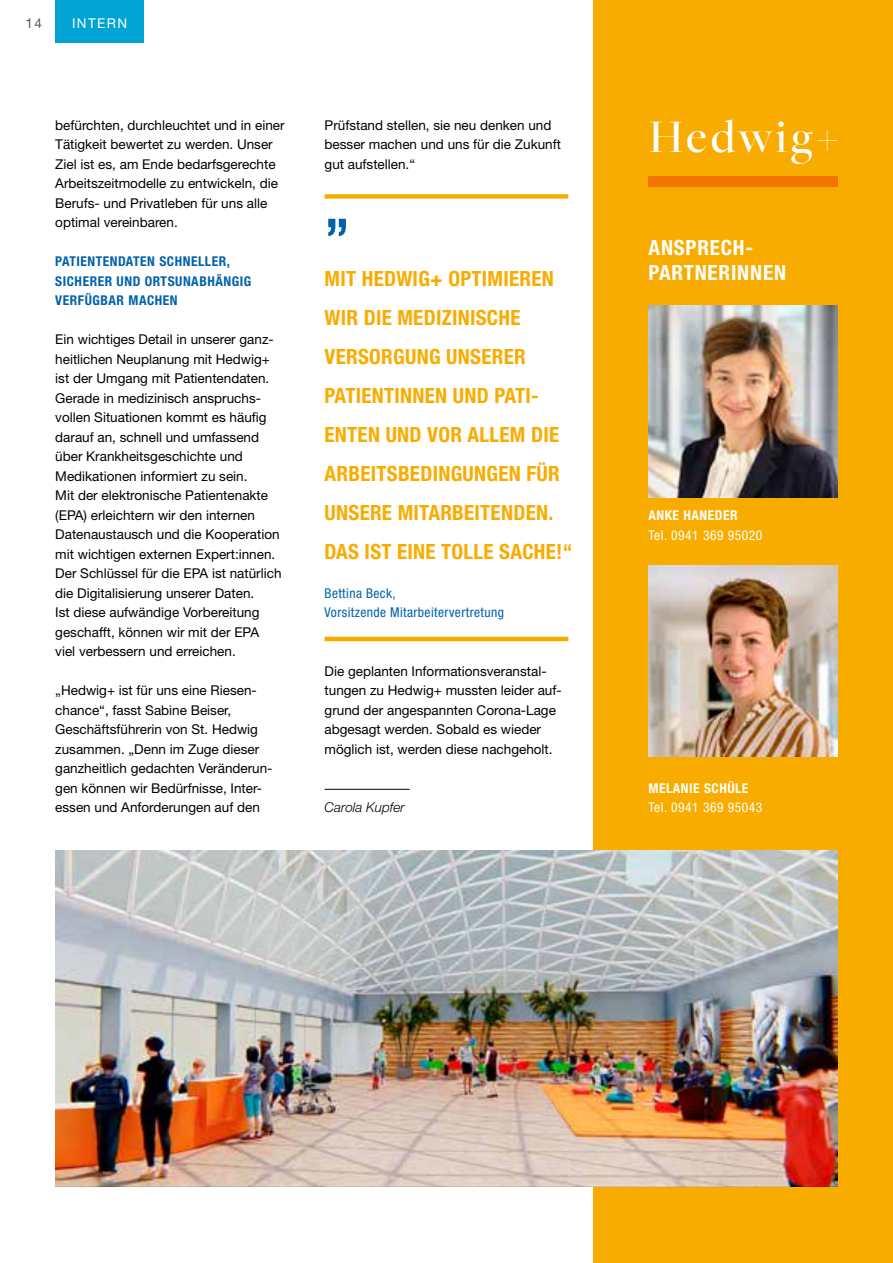
<style>
.page{position:relative;width:893px;height:1263px;background:#fff}
.page>*{position:absolute;margin:0;border:0;box-sizing:border-box;transform-origin:0 0}
.t1{font:700 condensed 54px "Helvetica Neue";color:#0062ad}
.t2{font:500 48.45px "Freight Big Pro";letter-spacing:.065em;color:#fff}
.t3{font:700 condensed 21px/39px "Helvetica Neue";letter-spacing:.015em;color:#f9ac00}
.t4{font:700 condensed 21px/25.5px "Helvetica Neue";letter-spacing:.04em;color:#fff}
.t5{font:13.5px/19.5px "Helvetica Neue";color:#000}
.t6{font:700 condensed 13.5px/19.5px "Helvetica Neue";letter-spacing:.04em;color:#0062ad}
.t7{font:condensed 13.5px/19.5px "Helvetica Neue";letter-spacing:.03em;color:#0062ad}
.t8{font:condensed 13.5px "Helvetica Neue";letter-spacing:.04em;color:#fff}
.t9{font:700 condensed 13.5px "Helvetica Neue";letter-spacing:.04em;color:#fff}
.t10{font:italic 300 13.5px "Helvetica Neue";color:#000}
.t11{font:13.5px "Helvetica Neue";letter-spacing:.1em;color:#fff}
.t12{font:13.5px "Helvetica Neue";color:#555756}
</style>
<div class="page">
<div style="left:55px;top:0;width:89px;height:43px;background:#00a3d1"></div>
<div style="left:325px;top:194px;width:243px;height:5px;background:#f9ac00"></div>
<hr style="left:325px;top:637px;width:243px;height:4px;background:#f9ac00">
<hr style="left:325px;top:789px;width:85px;height:1px;background:#000">
<div style="left:594px;top:0;width:299px;height:1263px;background:#f9ac00"></div>
<div style="left:648px;top:176px;width:190px;height:11px;background:#f37400"></div>
<img style="left:648px;top:306px;width:190px;height:191px">
<img style="left:648px;top:565px;width:190px;height:192px">
<img style="left:55px;top:850px;width:783px;height:336px">
<p class="t12" style="left:26px;top:15px;width:18px">14</p>
<p class="t11" style="left:72px;top:15px;width:56px">INTERN</p>
<p class="t5" style="left:55px;top:115px;width:231px">befürchten, durchleuchtet und in einer Tätigkeit bewertet zu werden. Unser Ziel ist es, am Ende bedarfsgerechte Arbeitszeitmodelle zu entwickeln, die Berufs- und Privatleben für uns alle optimal vereinbaren.</p>
<p class="t6" style="left:55px;top:251px;width:198px">PATIENTENDATEN SCHNELLER,<br>SICHERER UND ORTSUNABHÄNGIG<br>VERFÜGBAR MACHEN</p>
<p class="t5" style="left:55px;top:329px;width:228px">Ein wichtiges Detail in unserer ganz&shy;heitlichen Neuplanung mit Hedwig+ ist der Umgang mit Patientendaten.<br>Gerade in medizinisch anspruchs&shy;vollen Situationen kommt es häufig darauf an, schnell und umfassend über Krankheitsgeschichte und Medikationen informiert zu sein.<br>Mit der elektronische Patientenakte (EPA) erleichtern wir den internen Datenaustausch und die Kooperation mit wichtigen externen Expert:innen.<br>Der Schlüssel für die EPA ist natürlich die Digitalisierung unserer Daten.<br>Ist diese aufwändige Vorbereitung geschafft, können wir mit der EPA viel verbessern und erreichen.</p>
<p class="t5" style="left:55px;top:680px;width:219px">„Hedwig+ ist für uns eine Riesen&shy;chance“, fasst Sabine Beiser, Geschäftsführerin von St. Hedwig zusammen. „Denn im Zuge dieser ganzheitlich gedachten Veränderun&shy;gen können wir Bedürfnisse, Inter&shy;essen und Anforderungen auf den</p>
<p class="t5" style="left:325px;top:115px;width:238px">Prüfstand stellen, sie neu denken und besser machen und uns für die Zukunft gut aufstellen.“</p>
<h1 class="t1" style="left:325px;top:175px;width:27px">„</h1>
<h3 class="t3" style="left:325px;top:258px;width:249px">MIT HEDWIG+ OPTIMIEREN<br>WIR DIE MEDIZINISCHE<br>VERSORGUNG UNSERER<br>PATIENTINNEN UND PATI-<br>ENTEN UND VOR ALLEM DIE<br>ARBEITSBEDINGUNGEN FÜR<br>UNSERE MITARBEITENDEN.<br>DAS IST EINE TOLLE SACHE!“</h3>
<p class="t7" style="left:325px;top:583px;width:181px">Bettina Beck,<br>Vorsitzende Mitarbeitervertretung</p>
<p class="t5" style="left:325px;top:661px;width:239px">Die geplanten Informationsveranstal&shy;tungen zu Hedwig+ mussten leider auf&shy;grund der angespannten Corona-Lage abgesagt werden. Sobald es wieder möglich ist, werden diese nachgeholt.</p>
<p class="t10" style="left:325px;top:799px;width:82px">Carola Kupfer</p>
<h2 class="t2" style="left:648px;top:104px;width:191px">Hedwig+</h2>
<h3 class="t4" style="left:648px;top:234px;width:139px">ANSPRECH-<br>PARTNERINNEN</h3>
<p class="t9" style="left:648px;top:507px;width:91px">ANKE HANEDER</p>
<p class="t8" style="left:648px;top:527px;width:115px">Tel. 0941 369 95020</p>
<p class="t9" style="left:648px;top:780px;width:101px">MELANIE SCHÜLE</p>
<p class="t8" style="left:648px;top:800px;width:115px">Tel. 0941 369 95043</p>
</div>
